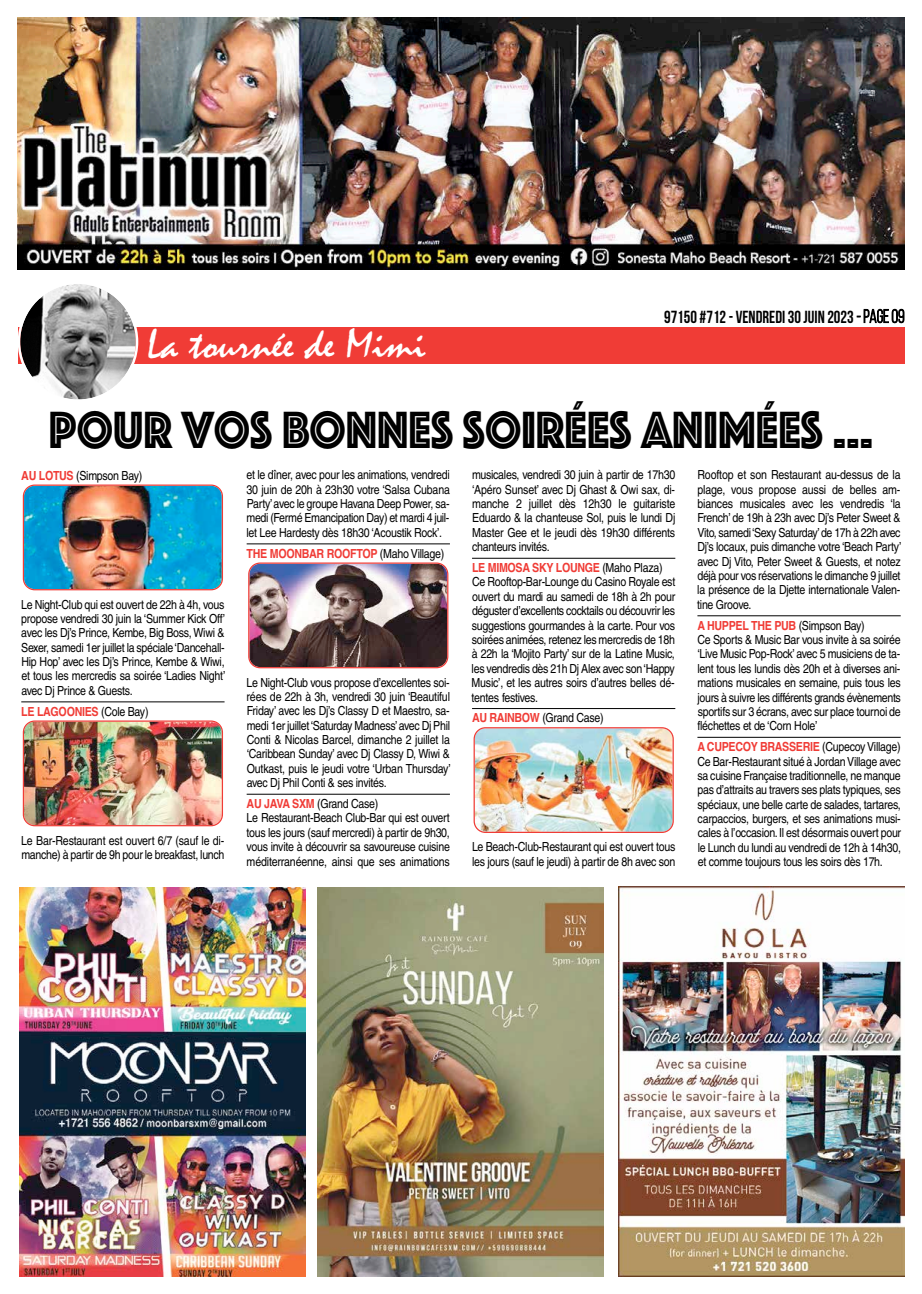
<style>
.page{position:relative;width:922px;height:1294px;background:#fff}
.page>*{position:absolute;margin:0;border:0;box-sizing:border-box;transform-origin:0 0}
.t1{font:54.38px "Phosphate Inline";color:#000;scale:.9 1}
.t2{font:42.25px "Mistral";color:#fff;scale:1.07 1}
.t3{font:700 17.5px "Bebas Neue";color:#000;scale:.95 1}
.t4{font:12.5px/14.4px "Helvetica";letter-spacing:-.025em;color:#000;text-align:justify;scale:.85 1}
.t5{font:700 12.5px "Helvetica";letter-spacing:-.025em;color:#f03c36;scale:.85 1}
.s1{font-weight:400}
.s2{font-weight:400;font-size:18.75px}
.s3{font-weight:700;color:#f03c36}
.s4{font-weight:400;color:#000}
</style>
<div class="page">
<img style="left:317px;top:887px;width:286px;height:389px">
<div style="left:18px;top:327px;width:886px;height:37px;background:#f03c36"></div>
<svg style="left:18px;top:284px;width:120px;height:116px"></svg>
<svg style="left:856px;top:309px;width:48px;height:14px"></svg>
<img style="left:18px;top:18px;width:886px;height:251px">
<img style="left:19px;top:887px;width:286px;height:389px">
<hr style="left:21px;top:701px;width:203px;height:1px;background:#000">
<hr style="left:246px;top:543px;width:204px;height:1px;background:#000">
<hr style="left:246px;top:793px;width:204px;height:1px;background:#000">
<hr style="left:472px;top:558px;width:203px;height:1px;background:#000">
<hr style="left:472px;top:708px;width:203px;height:1px;background:#000">
<hr style="left:697px;top:615px;width:203px;height:1px;background:#000">
<hr style="left:697px;top:737px;width:203px;height:1px;background:#000">
<img style="left:23px;top:484px;width:200px;height:106px">
<img style="left:23px;top:720px;width:200px;height:106px">
<img style="left:248px;top:562px;width:200px;height:106px">
<img style="left:473px;top:727px;width:200px;height:106px">
<img style="left:618px;top:886px;width:286px;height:390px">
<h2 class="t2" style="left:147px;top:321px;width:262px">La tournée de Mimi</h2>
<h3 class="t3" style="left:664px;top:307px;width:254px">97150 #712 - VENDREDI30 juin 2023 <span class="s1">-</span><span class="s2">page09</span></h3>
<h1 class="t1" style="left:49px;top:391px;width:917px">POUR VOS BONNES SOIRÉES ANIMÉES …</h1>
<p class="t4" style="left:21px;top:468px;width:144px"><span class="s3">AU LOTUS</span> (Simpson Bay)</p>
<p class="t4" style="left:472px;top:467px;width:241px">musicales, vendredi 30 juin à partir de 17h30 ‘Apéro Sunset’ avec Dj Ghast &amp; Owi sax, di&shy;manche 2 juillet dès 12h30 le guitariste Eduardo &amp; la chanteuse Sol, puis le lundi Dj Master Gee et le jeudi dès 19h30 différents chanteurs invités.</p>
<p class="t4" style="left:471px;top:560px;width:241px;text-align:left"><span class="s3">LE MIMOSA SKY LOUNGE</span> (Maho Plaza)<br>Ce Rooftop-Bar-Lounge du Casino Royale est ouvert du mardi au samedi de 18h à 2h pour déguster d’excellents cocktails ou découvrir les suggestions gourmandes à la carte. Pour vos soirées animées, retenez les mercredis de 18h à 22h la ‘Mojito Party’ sur de la Latine Music, les vendredis dès 21h Dj Alex avec son‘Happy Music’, et les autres soirs d’autres belles dé&shy;tentes festives.</p>
<p class="t4" style="left:472px;top:710px;width:156px"><span class="s3">AU RAINBOW</span> (Grand Case)</p>
<p class="t4" style="left:246px;top:467px;width:241px">et le dîner, avec pour les animations, vendredi 30 juin de 20h à 23h30 votre ‘Salsa Cubana Party’avec le groupe Havana Deep Power, sa&shy;medi (Fermé Emancipation Day) et mardi 4 juil&shy;let Lee Hardesty dès 18h30 ‘Acoustik Rock’.</p>
<p class="t5" style="left:246px;top:543px;width:234px">THE MOONBAR ROOFTOP <span class="s4">(Maho Village)</span></p>
<p class="t4" style="left:697px;top:467px;width:241px">Rooftop et son Restaurant au-dessus de la plage, vous propose aussi de belles am&shy;biances musicales avec les vendredis ‘la French’ de 19h à 23h avec Dj’s Peter Sweet &amp; Vito, samedi ‘Sexy Saturday’de 17h à 22h avec Dj’s locaux, puis dimanche votre ‘Beach Party’ avec Dj Vito, Peter Sweet &amp; Guests, et notez déjà pour vos réservations le dimanche 9 juillet la présence de la Djette internationale Valen&shy;tine Groove.</p>
<p class="t4" style="left:697px;top:618px;width:241px;text-align:left"><span class="s3">A HUPPEL THE PUB</span> (Simpson Bay)<br>Ce Sports &amp; Music Bar vous invite à sa soirée ‘Live Music Pop-Rock’ avec 5 musiciens de ta&shy;lent tous les lundis dès 20h et à diverses ani&shy;mations musicales en semaine, puis tous les jours à suivre les différents grands évènements sportifs sur 3 écrans, avec sur place tournoi de fléchettes et de ‘Corn Hole’</p>
<p class="t4" style="left:697px;top:739px;width:241px"><span class="s3">A CUPECOY BRASSERIE</span> (Cupecoy Village)<br>Ce Bar-Restaurant situé à Jordan Village avec sa cuisine Française traditionnelle, ne manque pas d’attraits au travers ses plats typiques, ses spéciaux, une belle carte de salades, tartares, carpaccios, burgers, et ses animations musi&shy;cales à l’occasion.Il est désormais ouvert pour le Lunch du lundi au vendredi de 12h à 14h30, et comme toujours tous les soirs dès 17h.</p>
<p class="t4" style="left:21px;top:597px;width:241px">Le Night-Club qui est ouvert de 22h à 4h, vous propose vendredi 30 juin la ‘Summer Kick Off’ avec les Dj’s Prince, Kembe, Big Boss, Wiwi &amp; Sexer, samedi 1er juillet la spéciale‘Dancehall-Hip Hop’ avec les Dj’s Prince, Kembe &amp; Wiwi, et tous les mercredis sa soirée ‘Ladies Night’ avec Dj Prince &amp; Guests.</p>
<p class="t5" style="left:21px;top:701px;width:151px">LE LAGOONIES <span class="s4">(Cole Bay)</span></p>
<p class="t4" style="left:246px;top:675px;width:241px">Le Night-Club vous propose d’excellentes soi&shy;rées de 22h à 3h, vendredi 30 juin ‘Beautiful Friday’ avec les Dj’s Classy D et Maestro, sa&shy;medi 1er juillet‘Saturday Madness’avec Dj Phil Conti &amp; Nicolas Barcel, dimanche 2 juillet la ‘Caribbean Sunday’ avec Dj Classy D, Wiwi &amp; Outkast, puis le jeudi votre ‘Urban Thursday’ avec Dj Phil Conti &amp; ses invités.</p>
<p class="t4" style="left:246px;top:796px;width:241px;text-align:left"><span class="s3">AU JAVA SXM</span> (Grand Case)<br>Le Restaurant-Beach Club-Bar qui est ouvert tous les jours (sauf mercredi) à partir de 9h30, vous invite à découvrir sa savoureuse cuisine méditerranéenne, ainsi que ses animations</p>
<p class="t4" style="left:21px;top:832px;width:240px">Le Bar-Restaurant est ouvert 6/7 (sauf le di&shy;manche) à partir de 9h pour le breakfast, lunch</p>
<p class="t4" style="left:472px;top:839px;width:241px">Le Beach-Club-Restaurant qui est ouvert tous les jours (sauf le jeudi) à partir de 8h avec son</p>
</div>
